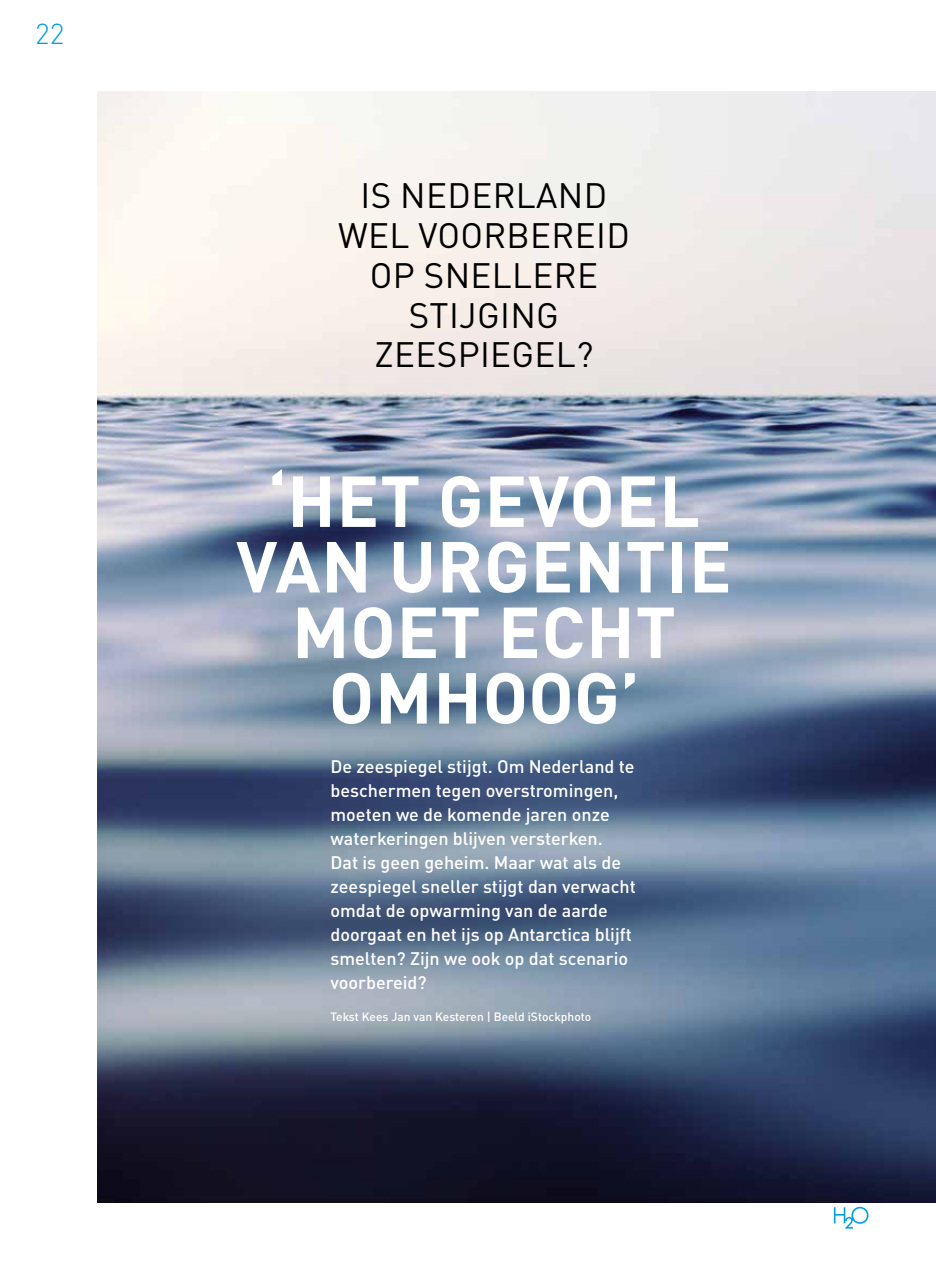
<style>
.page{position:relative;width:936px;height:1263px;background:#fff}
.page>*{position:absolute;margin:0;border:0;box-sizing:border-box;transform-origin:0 0}
.t1{font:700 70.8px/65.6px "DIN Pro";letter-spacing:.01em;color:#fff;text-align:center}
.t2{font:34.95px/39.8px "DIN Pro";letter-spacing:.01em;color:#000;text-align:center}
.t3{font:300 28.5px "DIN Pro";color:#009ee3}
.t4{font:500 18px/24px "DIN Pro";color:#fff}
.t5{font:500 12px "DIN Pro";color:#fff}
</style>
<div class="page">
<svg style="left:833px;top:1207px;width:35px;height:21px"></svg>
<img style="left:98px;top:92px;width:837px;height:1111px">
<h3 class="t3" style="left:35px;top:12px;width:31px">22</h3>
<h2 class="t2" style="left:338px;top:172px;width:293px">IS NEDERLAND<br>WEL VOORBEREID<br>OP SNELLERE<br>STIJGING<br>ZEESPIEGEL?</h2>
<h1 class="t1" style="left:236px;top:460px;width:497px">‘HET GEVOEL<br>VAN URGENTIE<br>MOET ECHT<br>OMHOOG’</h1>
<p class="t4" style="left:330px;top:752px;width:307px">De zeespiegel stijgt. Om Nederland te beschermen tegen overstromingen, moeten we de komende jaren onze waterkeringen blijven versterken.<br>Dat is geen geheim. Maar wat als de zeespiegel sneller stijgt dan verwacht omdat de opwarming van de aarde doorgaat en het ijs op Antarctica blijft smelten? Zijn we ook op dat scenario voorbereid?</p>
<p class="t5" style="left:330px;top:1007px;width:262px">Tekst Kees Jan van Kesteren | Beeld iStockphoto</p>
</div>
